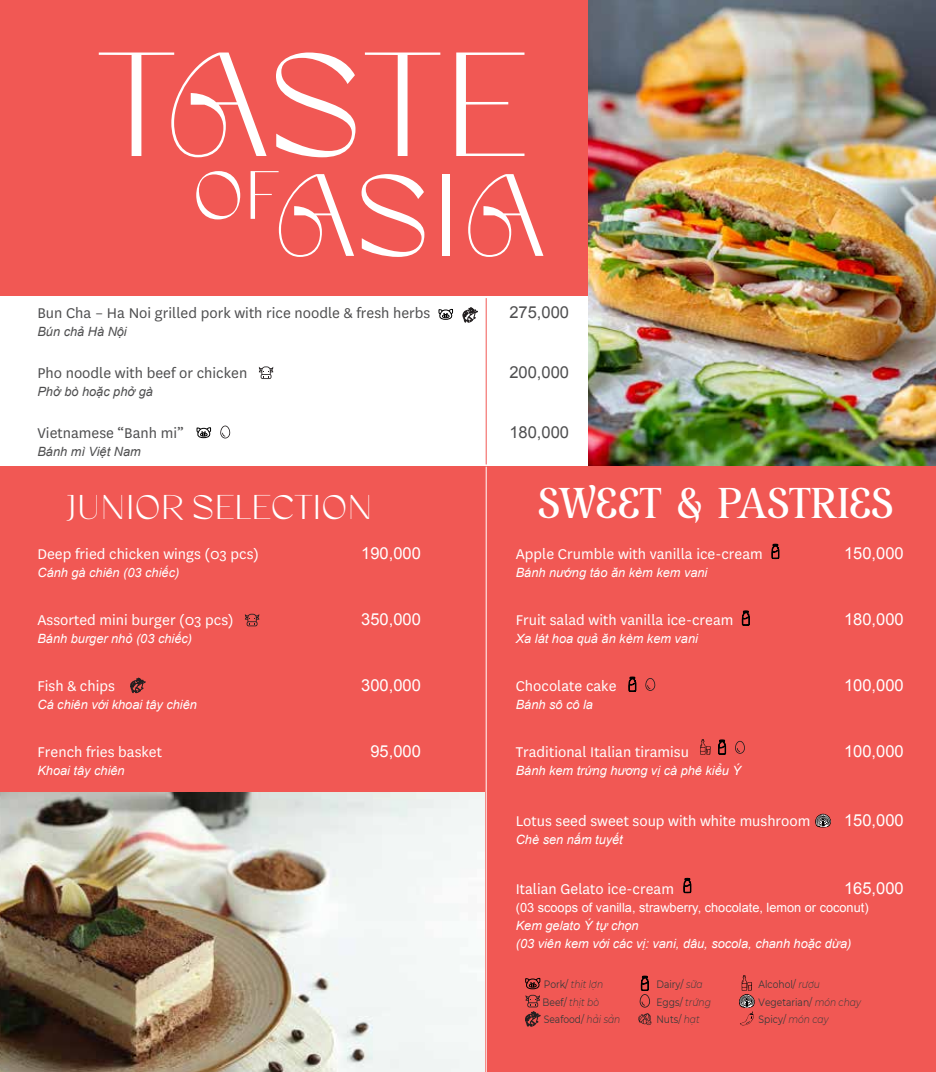
<style>
.page{position:relative;width:936px;height:1072px;background:#fff}
.page>*{position:absolute;margin:0;border:0;box-sizing:border-box;transform-origin:0 0}
.t1{font:144.45px "DFVN Blade Rush Regular";color:#fff}
.t2{font:114.15px "DFVN Blade Rush Regular";color:#fff}
.t3{font:43.05px "DFVN Salute Regular";letter-spacing:-.005em;color:#fff}
.t4{font:33.6px "DFVN Blade Rush Regular";color:#fff}
.t5{font:16.5px "National";color:#fff}
.t6{font:16.5px "National";color:#4e4e4f}
.t7{font:16.5px "Arial";color:#fff}
.t8{font:16.5px "Arial";color:#4e4e4f}
.t9{font:italic 12.75px/18px "Arial";color:#fff}
.t10{font:12.75px "Arial";color:#fff}
.t11{font:italic 12.75px "Arial";color:#4e4e4f}
.t12{font:10.65px/17.7px "Montserrat";color:#353939;scale:.86 1}
.t13{font:italic 300 10.65px/17.7px "Montserrat";color:#353939;scale:.86 1}
.s1{font-weight:400;font-style:normal}
.s2{font-weight:300;font-style:italic}
</style>
<div class="page">
<div style="left:0;top:466px;width:935px;height:605px;background:#f15854"></div>
<div style="left:0;top:0;width:935px;height:295px;background:#f15854"></div>
<svg style="left:815px;top:813px;width:16px;height:14px"></svg>
<svg style="left:639px;top:975px;width:11px;height:32px"></svg>
<svg style="left:525px;top:978px;width:15px;height:48px"></svg>
<svg style="left:638px;top:1013px;width:13px;height:12px"></svg>
<svg style="left:739px;top:975px;width:16px;height:51px"></svg>
<svg style="left:700px;top:739px;width:10px;height:15px"></svg>
<svg style="left:771px;top:544px;width:8px;height:15px"></svg>
<svg style="left:742px;top:610px;width:7px;height:15px"></svg>
<svg style="left:628px;top:676px;width:8px;height:15px"></svg>
<hr style="left:486px;top:298px;width:1px;height:166px;background:#f15854">
<hr style="left:486px;top:467px;width:1px;height:604px;background:#fff">
<svg style="left:462px;top:307px;width:16px;height:16px"></svg>
<svg style="left:259px;top:366px;width:14px;height:13px"></svg>
<svg style="left:245px;top:613px;width:14px;height:13px"></svg>
<svg style="left:220px;top:425px;width:10px;height:13px"></svg>
<svg style="left:645px;top:678px;width:10px;height:13px"></svg>
<svg style="left:718px;top:739px;width:8px;height:15px"></svg>
<svg style="left:683px;top:878px;width:8px;height:15px"></svg>
<svg style="left:735px;top:740px;width:9px;height:13px"></svg>
<svg style="left:438px;top:309px;width:15px;height:11px"></svg>
<svg style="left:196px;top:427px;width:15px;height:11px"></svg>
<img style="left:589px;top:0;width:346px;height:466px">
<svg style="left:130px;top:677px;width:16px;height:16px"></svg>
<img style="left:1px;top:792px;width:484px;height:279px">
<h1 class="t1" style="left:97px;top:-2px;width:430px">TASTE</h1>
<h2 class="t2" style="left:192px;top:131px;width:353px"><sup>OF</sup>ASIA</h2>
<p class="t6" style="left:37px;top:303px;width:394px">Bun Cha – Ha Noi grilled pork with rice noodle &amp; fresh herbs</p>
<p class="t11" style="left:37px;top:324px;width:91px">Bún chả Hà Nội</p>
<p class="t8" style="left:509px;top:302px;width:61px">275,000</p>
<p class="t6" style="left:37px;top:362px;width:211px">Pho noodle with beef or chicken</p>
<p class="t11" style="left:37px;top:383px;width:117px">Phở bò hoặc phở gà</p>
<p class="t8" style="left:509px;top:361px;width:61px">200,000</p>
<p class="t6" style="left:37px;top:422px;width:148px">Vietnamese “Banh mi”</p>
<p class="t11" style="left:37px;top:443px;width:105px">Bánh mì Việt Nam</p>
<p class="t8" style="left:509px;top:421px;width:61px">180,000</p>
<h3 class="t4" style="left:67px;top:482px;width:308px">JUNIOR SELECTION</h3>
<h3 class="t3" style="left:538px;top:478px;width:357px">SWEET &amp; PASTRIES</h3>
<p class="t5" style="left:37px;top:543px;width:223px">Deep fried chicken wings (03 pcs)</p>
<p class="t9" style="left:37px;top:563px;width:143px">Cánh gà chiên (03 chiếc)</p>
<p class="t5" style="left:37px;top:609px;width:198px">Assorted mini burger (03 pcs)</p>
<p class="t7" style="left:361px;top:608px;width:61px">350,000</p>
<p class="t9" style="left:37px;top:629px;width:156px">Bánh burger nhỏ (03 chiếc)</p>
<p class="t5" style="left:37px;top:675px;width:79px">Fish &amp; chips</p>
<p class="t7" style="left:361px;top:674px;width:61px">300,000</p>
<p class="t9" style="left:37px;top:695px;width:161px">Cá chiên với khoai tây chiên</p>
<p class="t5" style="left:37px;top:741px;width:126px">French fries basket</p>
<p class="t7" style="left:370px;top:740px;width:52px">95,000</p>
<p class="t9" style="left:37px;top:761px;width:89px">Khoai tây chiên</p>
<p class="t7" style="left:361px;top:542px;width:61px">190,000</p>
<p class="t5" style="left:515px;top:543px;width:248px">Apple Crumble with vanilla ice-cream</p>
<p class="t7" style="left:844px;top:542px;width:61px">150,000</p>
<p class="t9" style="left:515px;top:563px;width:193px">Bánh nướng táo ăn kèm kem vani</p>
<p class="t7" style="left:844px;top:608px;width:61px">180,000</p>
<p class="t5" style="left:515px;top:609px;width:219px">Fruit salad with vanilla ice-cream</p>
<p class="t9" style="left:515px;top:629px;width:184px">Xa lát hoa quả ăn kèm kem vani</p>
<p class="t5" style="left:515px;top:675px;width:102px">Chocolate cake</p>
<p class="t7" style="left:844px;top:674px;width:61px">100,000</p>
<p class="t9" style="left:515px;top:695px;width:79px">Bánh sô cô la</p>
<p class="t5" style="left:515px;top:741px;width:175px">Traditional Italian tiramisu</p>
<p class="t7" style="left:844px;top:740px;width:61px">100,000</p>
<p class="t9" style="left:515px;top:761px;width:227px">Bánh kem trứng hương vị cà phê kiểu Ý</p>
<p class="t5" style="left:515px;top:810px;width:296px">Lotus seed sweet soup with white mushroom</p>
<p class="t7" style="left:844px;top:809px;width:61px">150,000</p>
<p class="t9" style="left:515px;top:830px;width:109px">Chè sen nấm tuyết</p>
<p class="t5" style="left:515px;top:878px;width:160px">Italian Gelato ice-cream</p>
<p class="t7" style="left:844px;top:877px;width:61px">165,000</p>
<p class="t10" style="left:515px;top:898px;width:354px">(03 scoops of vanilla, strawberry, chocolate, lemon or coconut)</p>
<p class="t9" style="left:515px;top:916px;width:337px">Kem gelato Ý tự chọn<br>(03 viên kem với các vị: vani, dâu, socola, chanh hoặc dừa)</p>
<p class="t13" style="left:542px;top:974px;width:92px"><span class="s1">Pork/</span> thịt lợn<br><span class="s1">Beef/</span> thịt bò<br><span class="s1">Seafood/</span> hải sản</p>
<p class="t12" style="left:656px;top:974px;width:65px">Dairy/ <span class="s2">sữa<br></span>Eggs/ <span class="s2">trứng<br></span>Nuts/ <span class="s2">hạt</span></p>
<p class="t12" style="left:758px;top:974px;width:120px">Alcohol/ <span class="s2">rượu<br></span>Vegetarian/ <span class="s2">món chay<br></span>Spicy/ <span class="s2">món cay</span></p>
</div>
